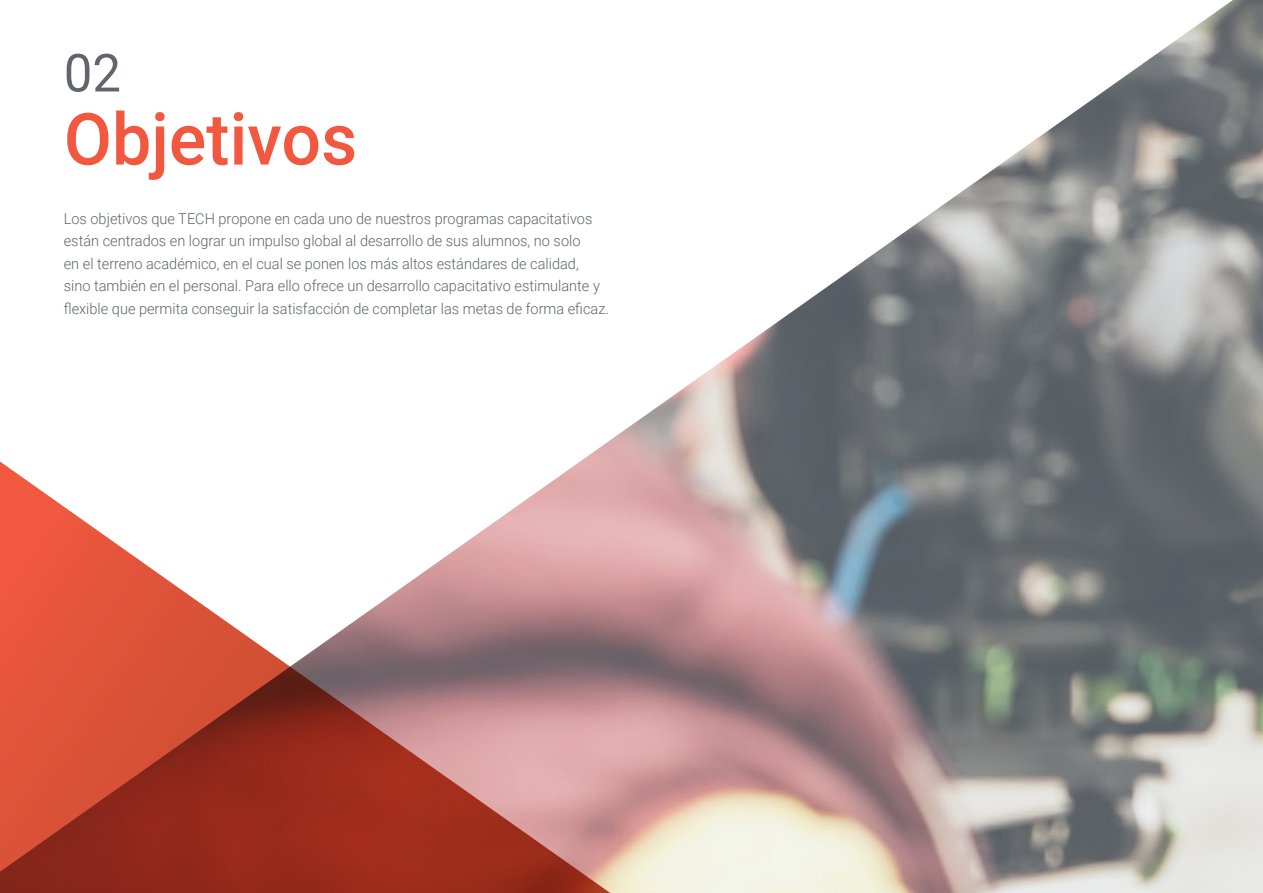
<style>
.page{position:relative;width:1263px;height:893px;background:#fff}
.page>*{position:absolute;margin:0;border:0;box-sizing:border-box;transform-origin:0 0}
.t1{font:500 72px "Roboto";color:#f1583f}
.t2{font:52.5px "Roboto";color:#61646a}
.t3{font:300 15px/22.5px "Roboto";color:#61646a}
</style>
<div class="page">
<img style="left:602px;top:0;width:661px;height:893px">
<svg style="left:0;top:446px;width:640px;height:447px"></svg>
<h2 class="t2" style="left:64px;top:36px;width:59px">02</h2>
<h1 class="t1" style="left:64px;top:89px;width:295px">Objetivos</h1>
<p class="t3" style="left:64px;top:207px;width:547px">Los objetivos que TECH propone en cada uno de nuestros programas capacitativos están centrados en lograr un impulso global al desarrollo de sus alumnos, no solo<br>en el terreno académico, en el cual se ponen los más altos estándares de calidad, sino también en el personal. Para ello ofrece un desarrollo capacitativo estimulante y flexible que permita conseguir la satisfacción de completar las metas de forma eficaz.</p>
</div>
